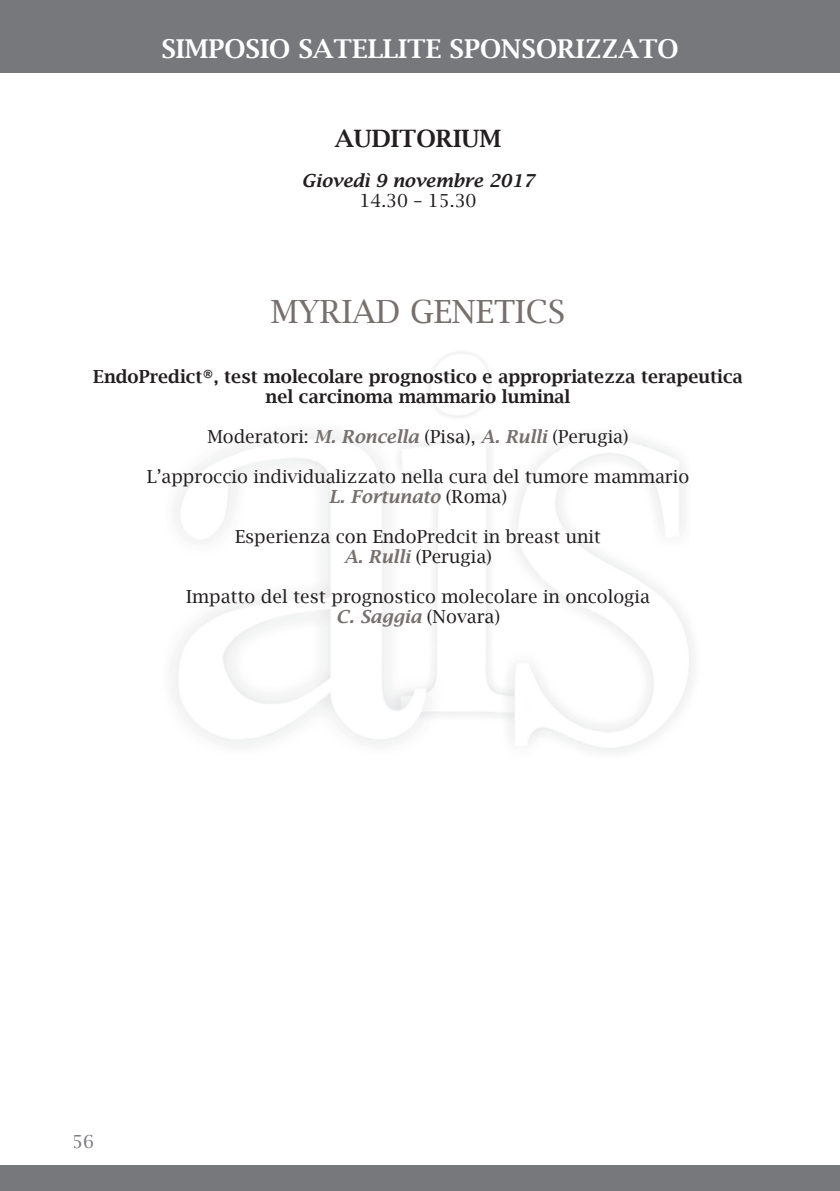
<style>
.page{position:relative;width:840px;height:1191px;background:#fff}
.page>*{position:absolute;margin:0;border:0;box-sizing:border-box;transform-origin:0 0}
.t1{font:32px "Lucida Bright";color:#76706e}
.t2{font:600 26px "Lucida Bright";color:#fff}
.t3{font:600 24px "Lucida Bright";color:#231f20}
.t4{font:18px/20px "Lucida Bright";color:#231f20;text-align:center}
.t5{font:600 18px/20px "Lucida Bright";color:#231f20;text-align:center}
.t6{font:italic 600 18px "Lucida Bright";color:#231f20}
.t7{font:18px "Lucida Bright";color:#76787b}
.s1{font-weight:600;font-style:italic;color:#76706e}
</style>
<div class="page">
<div style="left:0;top:0;width:839px;height:72px;background:#76787b"></div>
<div style="left:0;top:1165px;width:839px;height:26px;background:#76787b"></div>
<h2 class="t2" style="left:161px;top:34px;width:518px">SIMPOSIO SATELLITE SPONSORIZZATO</h2>
<h3 class="t3" style="left:334px;top:125px;width:168px">AUDITORIUM</h3>
<p class="t6" style="left:301px;top:170px;width:234px">Giovedì 9 novembre 2017</p>
<p class="t4" style="left:359px;top:191px;width:119px">14.30 – 15.30</p>
<h1 class="t1" style="left:270px;top:293px;width:296px">MYRIAD GENETICS</h1>
<p class="t5" style="left:93px;top:367px;width:650px">EndoPredict®, test molecolare prognostico e appropriatezza terapeutica nel carcinoma mammario luminal</p>
<p class="t4" style="left:207px;top:427px;width:422px">Moderatori: <span class="s1">M. Roncella</span> (Pisa), <span class="s1">A. Rulli</span> (Perugia)</p>
<p class="t4" style="left:147px;top:467px;width:543px">L’approccio individualizzato nella cura del tumore mammario<br><span class="s1">L. Fortunato</span> (Roma)</p>
<p class="t4" style="left:235px;top:527px;width:367px">Esperienza con EndoPredcit in breast unit<br><span class="s1">A. Rulli</span> (Perugia)</p>
<p class="t4" style="left:186px;top:587px;width:465px">Impatto del test prognostico molecolare in oncologia<br><span class="s1">C. Saggia</span> (Novara)</p>
<p class="t7" style="left:72px;top:1131px;width:23px">56</p>
</div>
